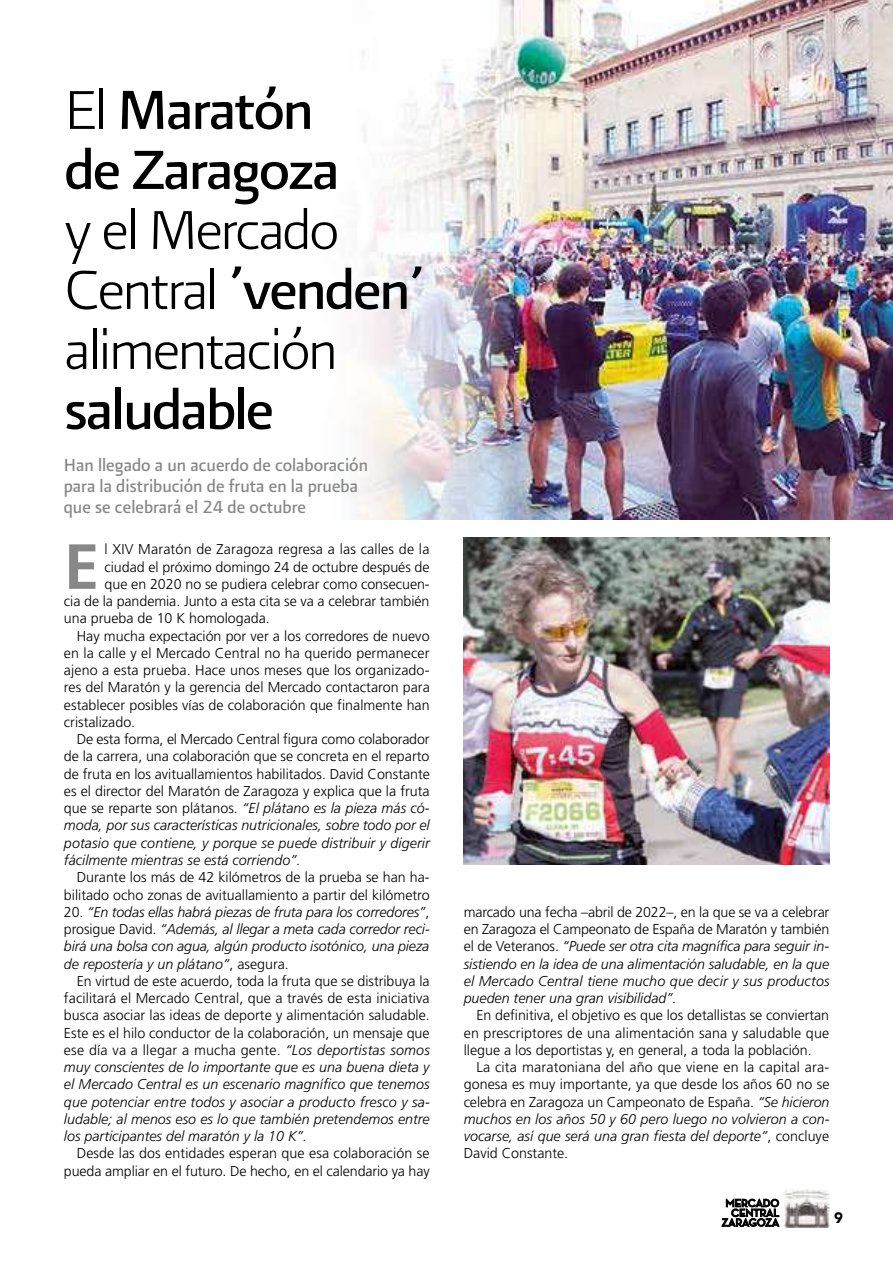
<style>
.page{position:relative;width:893px;height:1263px;background:#fff}
.page>*{position:absolute;margin:0;border:0;box-sizing:border-box;transform-origin:0 0}
.t1{font:66px/60px "Presidencia Base";letter-spacing:-.03em;color:#000}
.t2{font:66px "Presidencia Fina";color:#000}
.t3{font:700 63.75px "Frutiger LT Std";color:#878787}
.t4{font:21px/21px "Presidencia Base";color:#878787;scale:.95 1}
.t5{font:900 15px "Avenir";color:#000}
.t6{font:300 14.25px/17.2px "Frutiger LT Std";color:#000;text-align:right}
.t7{font:italic 300 14.25px/17.2px "Frutiger LT Std";color:#000;text-align:justify}
.t8{font:700 11.25px/9.8px "Neutra Disp";color:#000;text-align:right}
.s1{font-family:"Presidencia Fina"}
.s2{font-style:normal}
.s3{font-style:italic}
</style>
<div class="page">
<svg style="left:722px;top:1198px;width:57px;height:29px"></svg>
<img style="left:784px;top:1190px;width:46px;height:38px">
<img style="left:350px;top:0;width:543px;height:520px">
<img style="left:464px;top:537px;width:366px;height:328px">
<img style="left:347px;top:476px;width:166px;height:44px">
<h1 class="t1" style="left:64px;top:78px;width:277px"><span class="s1">El</span> Maratón de Zaragoza</h1>
<h1 class="t2" style="left:64px;top:193px;width:276px">y el Mercado</h1>
<h1 class="t1" style="left:64px;top:258px;width:362px"><span class="s1">Central</span> ´venden´</h1>
<h1 class="t2" style="left:64px;top:313px;width:275px">alimentación</h1>
<h1 class="t1" style="left:64px;top:378px;width:211px">saludable</h1>
<h3 class="t4" style="left:64px;top:454px;width:322px">Han llegado a un acuerdo de colaboración para la distribución de fruta en la prueba que se celebrará el 24 de octubre</h3>
<h2 class="t3" style="left:64px;top:529px;width:37px">E</h2>
<p class="t6" style="left:104px;top:541px;width:326px">l XIV Maratón de Zaragoza regresa a las calles de la</p>
<p class="t6" style="left:104px;top:558px;width:327px">ciudad el próximo domingo 24 de octubre después de</p>
<p class="t6" style="left:104px;top:575px;width:327px">que en 2020 no se pudiera celebrar como consecuen-</p>
<p class="t6" style="left:64px;top:593px;width:367px">cia de la pandemia. Junto a esta cita se va a celebrar también</p>
<p class="t6" style="left:64px;top:610px;width:207px">una prueba de 10 K homologada.</p>
<p class="t6" style="left:77px;top:627px;width:354px">Hay mucha expectación por ver a los corredores de nuevo</p>
<p class="t6" style="left:64px;top:644px;width:367px">en la calle y el Mercado Central no ha querido permanecer</p>
<p class="t6" style="left:64px;top:662px;width:367px">ajeno a esta prueba. Hace unos meses que los organizado-</p>
<p class="t6" style="left:64px;top:679px;width:367px">res del Maratón y la gerencia del Mercado contactaron para</p>
<p class="t6" style="left:64px;top:696px;width:367px">establecer posibles vías de colaboración que finalmente han</p>
<p class="t6" style="left:64px;top:713px;width:73px">cristalizado.</p>
<p class="t6" style="left:77px;top:731px;width:354px">De esta forma, el Mercado Central figura como colaborador</p>
<p class="t6" style="left:64px;top:748px;width:367px">de la carrera, una colaboración que se concreta en el reparto</p>
<p class="t6" style="left:64px;top:765px;width:367px">de fruta en los avituallamientos habilitados. David Constante</p>
<p class="t6" style="left:64px;top:783px;width:367px">es el director del Maratón de Zaragoza y explica que la fruta</p>
<p class="t7" style="left:64px;top:800px;width:367px"><span class="s2">que se reparte son plátanos.</span> “El plátano es la pieza más có-</p>
<p class="t7" style="left:64px;top:817px;width:367px">moda, por sus características nutricionales, sobre todo por el</p>
<p class="t7" style="left:64px;top:834px;width:367px">potasio que contiene, y porque se puede distribuir y digerir</p>
<p class="t7" style="left:64px;top:851px;width:238px">fácilmente mientras se está corriendo”.</p>
<p class="t6" style="left:64px;top:869px;width:367px">Durante los más de 42 kilómetros de la prueba se han ha&shy;bilitado ocho zonas de avituallamiento a partir del kilómetro</p>
<p class="t7" style="left:64px;top:903px;width:367px"><span class="s2">20.</span> “En todas ellas habrá piezas de fruta para los corredores”<span class="s2">, prosigue David.</span> “Además, al llegar a meta cada corredor reci&shy;birá una bolsa con agua, algún producto isotónico, una pieza de repostería y un plátano”<span class="s2">, asegura.</span></p>
<p class="t7" style="left:64px;top:972px;width:367px;text-indent:13px"><span class="s2">En virtud de este acuerdo, toda la fruta que se distribuya la facilitará el Mercado Central, que a través de esta iniciativa busca asociar las ideas de deporte y alimentación saludable.<br>Este es el hilo conductor de la colaboración, un mensaje que ese día va a llegar a mucha gente.</span> “Los deportistas somos muy conscientes de lo importante que es una buena dieta y el Mercado Central es un escenario magnífico que tenemos que potenciar entre todos y asociar a producto fresco y sa&shy;ludable; al menos eso es lo que también pretendemos entre los participantes del maratón y la 10 K”.</p>
<p class="t6" style="left:64px;top:1145px;width:367px">Desde las dos entidades esperan que esa colaboración se pueda ampliar en el futuro. De hecho, en el calendario ya hay</p>
<p class="t7" style="left:464px;top:903px;width:367px"><span class="s2">marcado una fecha –abril de 2022–, en la que se va a celebrar en Zaragoza el Campeonato de España de Maratón y también el de Veteranos.</span> “Puede ser otra cita magnífica para seguir in&shy;sistiendo en la idea de una alimentación saludable, en la que el Mercado Central tiene mucho que decir y sus productos pueden tener una gran visibilidad”.</p>
<p class="t6" style="left:464px;top:1007px;width:367px;text-align:justify;text-indent:13px">En definitiva, el objetivo es que los detallistas se conviertan en prescriptores de una alimentación sana y saludable que llegue a los deportistas y, en general, a toda la población.</p>
<p class="t6" style="left:464px;top:1059px;width:367px;text-align:justify;text-indent:13px">La cita maratoniana del año que viene en la capital ara&shy;gonesa es muy importante, ya que desde los años 60 no se celebra en Zaragoza un Campeonato de España. <span class="s3">“Se hicieron muchos en los años 50 y 60 pero luego no volvieron a con&shy;vocarse, así que será una gran fiesta del deporte”</span>, concluye David Constante.</p>
<p class="t8" style="left:722px;top:1198px;width:59px">MERCADO<br>CENTRAL<br>ZARAGOZA</p>
<p class="t5" style="left:834px;top:1205px;width:10px">9</p>
</div>
